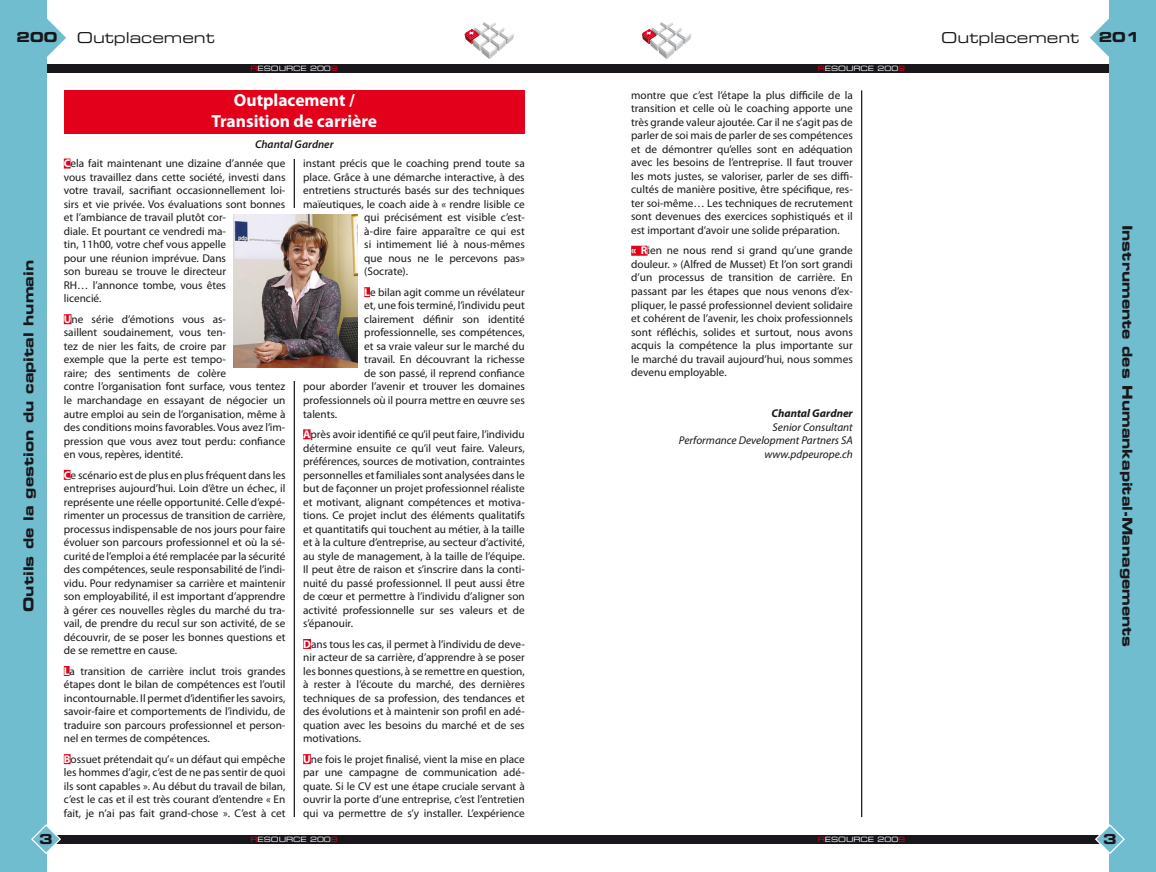
<style>
.page{position:relative;width:1156px;height:872px;background:#fff}
.page>*{position:absolute;margin:0;border:0;box-sizing:border-box;transform-origin:0 0}
.Redac{font:700 17.5px "Myriad Pro";color:#fff}
.X_-Gabarit1{font:15px "Eurostile LT Std Ex 2";color:#1a171c}
.X-Gabarit2{font:13.75px "Eurostile LT Std Bold Ex 2";color:#1a171c}
.Redac2mm{font:11.25px/13.5px "Myriad Pro";color:#1a171c;text-align:justify}
.Redac-2{font:italic 11.25px "Myriad Pro";color:#1a171c}
.Redac-3{font:italic 600 11.25px "Myriad Pro";color:#1a171c}
.Redac-4{font:italic 700 11.25px "Myriad Pro";color:#1a171c}
.X_-Gabarit1-2{font:7.25px "Eurostile LT Std Ex 2";letter-spacing:-.01em;color:#fff}
.s1{color:#e2001a}
.s2{font-weight:700;color:#fff}
</style>
<div class="page">
<div style="left:11px;top:64px;width:567px;height:9px;background:#1a171c"></div>
<div style="left:11px;top:834px;width:567px;height:9px;background:#1a171c"></div>
<div style="left:0;top:0;width:46px;height:872px;background:#70bdcf"></div>
<svg style="left:46px;top:18px;width:20px;height:40px"></svg>
<svg style="left:31px;top:823px;width:31px;height:32px"></svg>
<hr style="left:293px;top:90px;width:2px;height:727px;background:#1a171c">
<svg style="left:464px;top:22px;width:50px;height:37px"></svg>
<div style="left:578px;top:64px;width:566px;height:9px;background:#1a171c"></div>
<div style="left:578px;top:834px;width:566px;height:9px;background:#1a171c"></div>
<div style="left:1109px;top:0;width:46px;height:872px;background:#70bdcf"></div>
<svg style="left:1090px;top:18px;width:19px;height:39px"></svg>
<svg style="left:1093px;top:824px;width:32px;height:30px"></svg>
<hr style="left:860px;top:90px;width:2px;height:727px;background:#1a171c">
<svg style="left:641px;top:22px;width:50px;height:37px"></svg>
<div style="left:290px;top:83px;width:7px;height:76px;background:#fff"></div>
<div style="left:291px;top:209px;width:6px;height:172px;background:#fff"></div>
<div style="left:64px;top:90px;width:460px;height:44px;background:#e2001a"></div>
<div style="left:64px;top:158px;width:6px;height:10px;background:#e2001a"></div>
<div style="left:64px;top:314px;width:7px;height:10px;background:#e2001a"></div>
<div style="left:64px;top:470px;width:6px;height:10px;background:#e2001a"></div>
<div style="left:64px;top:666px;width:6px;height:10px;background:#e2001a"></div>
<div style="left:64px;top:754px;width:7px;height:10px;background:#e2001a"></div>
<div style="left:364px;top:287px;width:6px;height:10px;background:#e2001a"></div>
<div style="left:303px;top:429px;width:7px;height:10px;background:#e2001a"></div>
<div style="left:303px;top:639px;width:8px;height:10px;background:#e2001a"></div>
<div style="left:303px;top:754px;width:8px;height:10px;background:#e2001a"></div>
<img style="left:233px;top:214px;width:124px;height:154px">
<div style="left:631px;top:246px;width:16px;height:10px;background:#e2001a"></div>
<p class="X-Gabarit2" style="left:16px;top:28px;width:42px">200</p>
<p class="X_-Gabarit1" style="left:77px;top:28px;width:139px">Outplacement</p>
<p class="X_-Gabarit1" style="left:941px;top:28px;width:139px">Outplacement</p>
<p class="X_-Gabarit1-2" style="left:250px;top:63px;width:89px"><span class="s1">R</span>ESOURCE 200<span class="s1">9</span></p>
<p class="X_-Gabarit1-2" style="left:817px;top:63px;width:89px"><span class="s1">R</span>ESOURCE 200<span class="s1">9</span></p>
<p class="X-Gabarit2" style="left:19px;top:612px;width:353px;rotate:-90deg">Outils de la gestion du capital humain</p>
<p class="X-Gabarit2" style="left:39px;top:829px;width:15px">3</p>
<p class="Redac" style="left:234px;top:89px;width:122px">Outplacement /</p>
<p class="Redac" style="left:211px;top:110px;width:167px">Transition de carrière</p>
<p class="Redac-3" style="left:255px;top:137px;width:80px">Chantal Gardner</p>
<p class="Redac2mm" style="left:64px;top:157px;width:223px;text-align:left"><span class="s2">C</span>ela fait maintenant une dizaine d’année que vous travaillez dans cette société, investi dans votre travail, sacrifiant occasionnellement loi&shy;sirs et vie privée. Vos évaluations sont bonnes et l’ambiance de travail plutôt cor-<br>diale. Et pourtant ce vendredi ma-<br>tin, 11h00, votre chef vous appelle<br>pour une réunion imprévue. Dans<br>son bureau se trouve le directeur<br>RH… l’annonce tombe, vous êtes<br>licencié.</p>
<p class="Redac2mm" style="left:64px;top:312px;width:223px;text-align:left"><span class="s2">U</span>ne série d’émotions vous as-<br>saillent soudainement, vous ten-<br>tez de nier les faits, de croire par<br>exemple que la perte est tempo-<br>raire; des sentiments de colère<br>contre l’organisation font surface, vous tentez le marchandage en essayant de négocier un autre emploi au sein de l’organisation, même à des conditions moins favorables. Vous avez l’im&shy;pression que vous avez tout perdu: confiance en vous, repères, identité.</p>
<p class="Redac2mm" style="left:64px;top:468px;width:223px"><span class="s2">C</span>e scénario est de plus en plus fréquent dans les entreprises aujourd’hui. Loin d’être un échec, il représente une réelle opportunité. Celle d’expé&shy;rimenter un processus de transition de carrière, processus indispensable de nos jours pour faire évoluer son parcours professionnel et où la sé&shy;curité de l’emploi a été remplacée par la sécurité des compétences, seule responsabilité de l’indi&shy;vidu. Pour redynamiser sa carrière et maintenir son employabilité, il est important d’apprendre à gérer ces nouvelles règles du marché du tra&shy;vail, de prendre du recul sur son activité, de se découvrir, de se poser les bonnes questions et de se remettre en cause.</p>
<p class="Redac2mm" style="left:64px;top:664px;width:223px"><span class="s2">L</span>a transition de carrière inclut trois grandes étapes dont le bilan de compétences est l’outil incontournable. Il permet d’identifier les savoirs, savoir-faire et comportements de l’individu, de traduire son parcours professionnel et person&shy;nel en termes de compétences.</p>
<p class="Redac2mm" style="left:64px;top:752px;width:223px"><span class="s2">B</span>ossuet prétendait qu’« un défaut qui empêche les hommes d’agir, c’est de ne pas sentir de quoi ils sont capables ». Au début du travail de bilan, c’est le cas et il est très courant d’entendre « En fait, je n’ai pas fait grand-chose ». C’est à cet</p>
<p class="Redac2mm" style="left:303px;top:157px;width:223px">instant précis que le coaching prend toute sa</p>
<p class="Redac2mm" style="left:303px;top:170px;width:223px">place. Grâce à une démarche interactive, à des</p>
<p class="Redac2mm" style="left:303px;top:184px;width:223px">entretiens structurés basés sur des techniques</p>
<p class="Redac2mm" style="left:303px;top:197px;width:223px">maïeutiques, le coach aide à « rendre lisible ce</p>
<p class="Redac2mm" style="left:364px;top:211px;width:162px">qui précisément est visible c’est-</p>
<p class="Redac2mm" style="left:364px;top:224px;width:162px">à-dire faire apparaître ce qui est</p>
<p class="Redac2mm" style="left:364px;top:238px;width:162px">si intimement lié à nous-mêmes</p>
<p class="Redac2mm" style="left:364px;top:251px;width:162px">que nous ne le percevons pas»</p>
<p class="Redac2mm" style="left:364px;top:265px;width:45px">(Socrate).</p>
<p class="Redac2mm" style="left:364px;top:285px;width:162px"><span class="s2">L</span>e bilan agit comme un révélateur</p>
<p class="Redac2mm" style="left:364px;top:299px;width:162px">et, une fois terminé, l’individu peut</p>
<p class="Redac2mm" style="left:364px;top:312px;width:162px">clairement définir son identité</p>
<p class="Redac2mm" style="left:364px;top:326px;width:162px">professionnelle, ses compétences,</p>
<p class="Redac2mm" style="left:364px;top:339px;width:162px">et sa vraie valeur sur le marché du</p>
<p class="Redac2mm" style="left:364px;top:353px;width:162px">travail. En découvrant la richesse</p>
<p class="Redac2mm" style="left:364px;top:366px;width:162px">de son passé, il reprend confiance</p>
<p class="Redac2mm" style="left:303px;top:380px;width:223px">pour aborder l’avenir et trouver les domaines</p>
<p class="Redac2mm" style="left:303px;top:393px;width:223px">professionnels où il pourra mettre en œuvre ses</p>
<p class="Redac2mm" style="left:303px;top:407px;width:36px">talents.</p>
<p class="Redac2mm" style="left:303px;top:427px;width:223px"><span class="s2">A</span>près avoir identifié ce qu’il peut faire, l’individu détermine ensuite ce qu’il veut faire. Valeurs, préférences, sources de motivation, contraintes personnelles et familiales sont analysées dans le but de façonner un projet professionnel réaliste et motivant, alignant compétences et motiva&shy;tions. Ce projet inclut des éléments qualitatifs et quantitatifs qui touchent au métier, à la taille et à la culture d’entreprise, au secteur d’activité, au style de management, à la taille de l’équipe.<br>Il peut être de raison et s’inscrire dans la conti&shy;nuité du passé professionnel. Il peut aussi être de cœur et permettre à l’individu d’aligner son activité professionnelle sur ses valeurs et de s’épanouir.</p>
<p class="Redac2mm" style="left:303px;top:637px;width:223px"><span class="s2">D</span>ans tous les cas, il permet à l’individu de deve&shy;nir acteur de sa carrière, d’apprendre à se poser les bonnes questions, à se remettre en question, à rester à l’écoute du marché, des dernières techniques de sa profession, des tendances et des évolutions et à maintenir son profil en adé&shy;quation avec les besoins du marché et de ses motivations.</p>
<p class="Redac2mm" style="left:303px;top:752px;width:223px"><span class="s2">U</span>ne fois le projet finalisé, vient la mise en place par une campagne de communication adé&shy;quate. Si le CV est une étape cruciale servant à ouvrir la porte d’une entreprise, c’est l’entretien qui va permettre de s’y installer. L’expérience</p>
<p class="X_-Gabarit1-2" style="left:250px;top:834px;width:89px"><span class="s1">R</span>ESOURCE 200<span class="s1">9</span></p>
<p class="Redac2mm" style="left:631px;top:88px;width:223px">montre que c’est l’étape la plus difficile de la transition et celle où le coaching apporte une très grande valeur ajoutée. Car il ne s’agit pas de parler de soi mais de parler de ses compétences et de démontrer qu’elles sont en adéquation avec les besoins de l’entreprise. Il faut trouver les mots justes, se valoriser, parler de ses diffi&shy;cultés de manière positive, être spécifique, res&shy;ter soi-même… Les techniques de recrutement sont devenues des exercices sophistiqués et il est important d’avoir une solide préparation.</p>
<p class="Redac2mm" style="left:631px;top:244px;width:223px"><span class="s2">« R</span>ien ne nous rend si grand qu’une grande douleur. » (Alfred de Musset) Et l’on sort grandi d’un processus de transition de carrière. En passant par les étapes que nous venons d’ex&shy;pliquer, le passé professionnel devient solidaire et cohérent de l’avenir, les choix professionnels sont réfléchis, solides et surtout, nous avons acquis la compétence la plus importante sur le marché du travail aujourd’hui, nous sommes devenu employable.</p>
<p class="Redac-4" style="left:771px;top:406px;width:83px">Chantal Gardner</p>
<p class="Redac-2" style="left:772px;top:420px;width:82px">Senior Consultant</p>
<p class="Redac-2" style="left:678px;top:433px;width:175px">Performance Development Partners SA</p>
<p class="Redac-2" style="left:764px;top:447px;width:90px">www.pdpeurope.ch</p>
<p class="X_-Gabarit1-2" style="left:817px;top:834px;width:89px"><span class="s1">R</span>ESOURCE 200<span class="s1">9</span></p>
<p class="X-Gabarit2" style="left:1098px;top:28px;width:42px">201</p>
<p class="X-Gabarit2" style="left:1136px;top:225px;width:424px;rotate:90deg">Instrumente des Humankapital-Managements</p>
<p class="X-Gabarit2" style="left:1102px;top:829px;width:15px">3</p>
</div>
